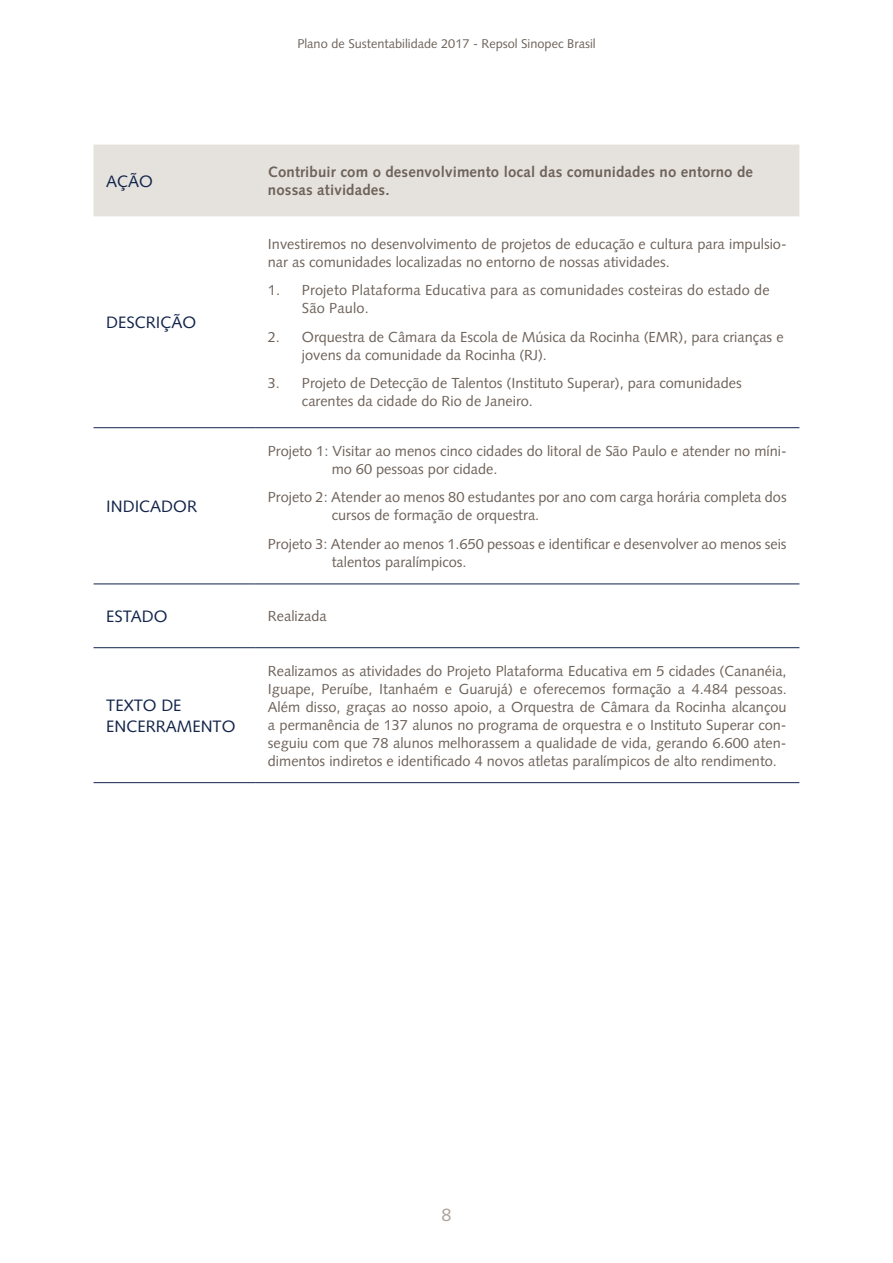
<style>
.page{position:relative;width:893px;height:1263px;background:#fff}
.page>*{position:absolute;margin:0;border:0;box-sizing:border-box;transform-origin:0 0}
.t1{font:18px "Syntax LT Std";color:#aca29a}
.t2{font:16.5px/21px "Syntax LT Std";color:#11234a}
.t3{font:700 15px/18px "Syntax LT Std";letter-spacing:.01em;color:#6e6259}
.t4{font:14.55px/18px "Syntax LT Std";color:#6e6259}
.t5{font:12.75px "Syntax LT Std";color:#6e6259}
</style>
<div class="page">
<div style="left:94px;top:145px;width:705px;height:71px;background:#e5e2de"></div>
<hr style="left:94px;top:427px;width:161px;height:1px;background:#11234a">
<hr style="left:255px;top:427px;width:544px;height:1px;background:#11234a">
<hr style="left:94px;top:583px;width:161px;height:1px;background:#11234a">
<hr style="left:94px;top:647px;width:161px;height:1px;background:#11234a">
<hr style="left:94px;top:782px;width:161px;height:1px;background:#11234a">
<hr style="left:255px;top:583px;width:544px;height:1px;background:#11234a">
<hr style="left:255px;top:647px;width:544px;height:1px;background:#11234a">
<hr style="left:255px;top:782px;width:544px;height:1px;background:#11234a">
<p class="t5" style="left:297px;top:36px;width:300px">Plano de Sustentabilidade 2017 - Repsol Sinopec Brasil</p>
<p class="t2" style="left:106px;top:170px;width:44px">Ação</p>
<p class="t3" style="left:268px;top:163px;width:487px">Contribuir com o desenvolvimento local das comunidades no entorno de nossas atividades.</p>
<p class="t2" style="left:106px;top:312px;width:21px">Descri</p>
<p class="t2" style="left:160px;top:312px;width:33px">ção</p>
<p class="t2" style="left:106px;top:496px;width:92px">INDICADOR</p>
<p class="t4" style="left:268px;top:235px;width:520px">Investiremos no desenvolvimento de projetos de educação e cultura para impulsio&shy;nar as comunidades localizadas no entorno de nossas atividades.</p>
<p class="t4" style="left:302px;top:281px;width:469px;text-indent:-34px">1. Projeto Plataforma Educativa para as comunidades costeiras do estado de<br>São Paulo.</p>
<p class="t4" style="left:302px;top:328px;width:483px;text-indent:-34px">2. Orquestra de Câmara da Escola de Música da Rocinha (EMR), para crianças e jovens da comunidade da Rocinha (RJ).</p>
<p class="t4" style="left:302px;top:374px;width:441px;text-indent:-34px">3. Projeto de Detecção de Talentos (Instituto Superar), para comunidades carentes da cidade do Rio de Janeiro.</p>
<p class="t4" style="left:332px;top:442px;width:457px;text-indent:-64px">Projeto 1: Visitar ao menos cinco cidades do litoral de São Paulo e atender no míni&shy;mo 60 pessoas por cidade.</p>
<p class="t4" style="left:332px;top:488px;width:456px;text-indent:-64px">Projeto 2: Atender ao menos 80 estudantes por ano com carga horária completa dos cursos de formação de orquestra.</p>
<p class="t4" style="left:332px;top:535px;width:456px;text-indent:-64px">Projeto 3: Atender ao menos 1.650 pessoas e identificar e desenvolver ao menos seis talentos paralímpicos.</p>
<p class="t2" style="left:106px;top:606px;width:11px">estado</p>
<p class="t4" style="left:268px;top:607px;width:61px">Realizada</p>
<p class="t2" style="left:106px;top:695px;width:66px">texto de encerramento</p>
<p class="t4" style="left:268px;top:662px;width:520px;text-align:justify">Realizamos as atividades do Projeto Plataforma Educativa em 5 cidades (Cananéia, Iguape, Peruíbe, Itanhaém e Guarujá) e oferecemos formação a 4.484 pessoas.<br>Além disso, graças ao nosso apoio, a Orquestra de Câmara da Rocinha alcançou a permanência de 137 alunos no programa de orquestra e o Instituto Superar con&shy;seguiu com que 78 alunos melhorassem a qualidade de vida, gerando 6.600 aten&shy;dimentos indiretos e identificado 4 novos atletas paralímpicos de alto rendimento.</p>
<p class="t1" style="left:441px;top:1204px;width:12px">8</p>
</div>
